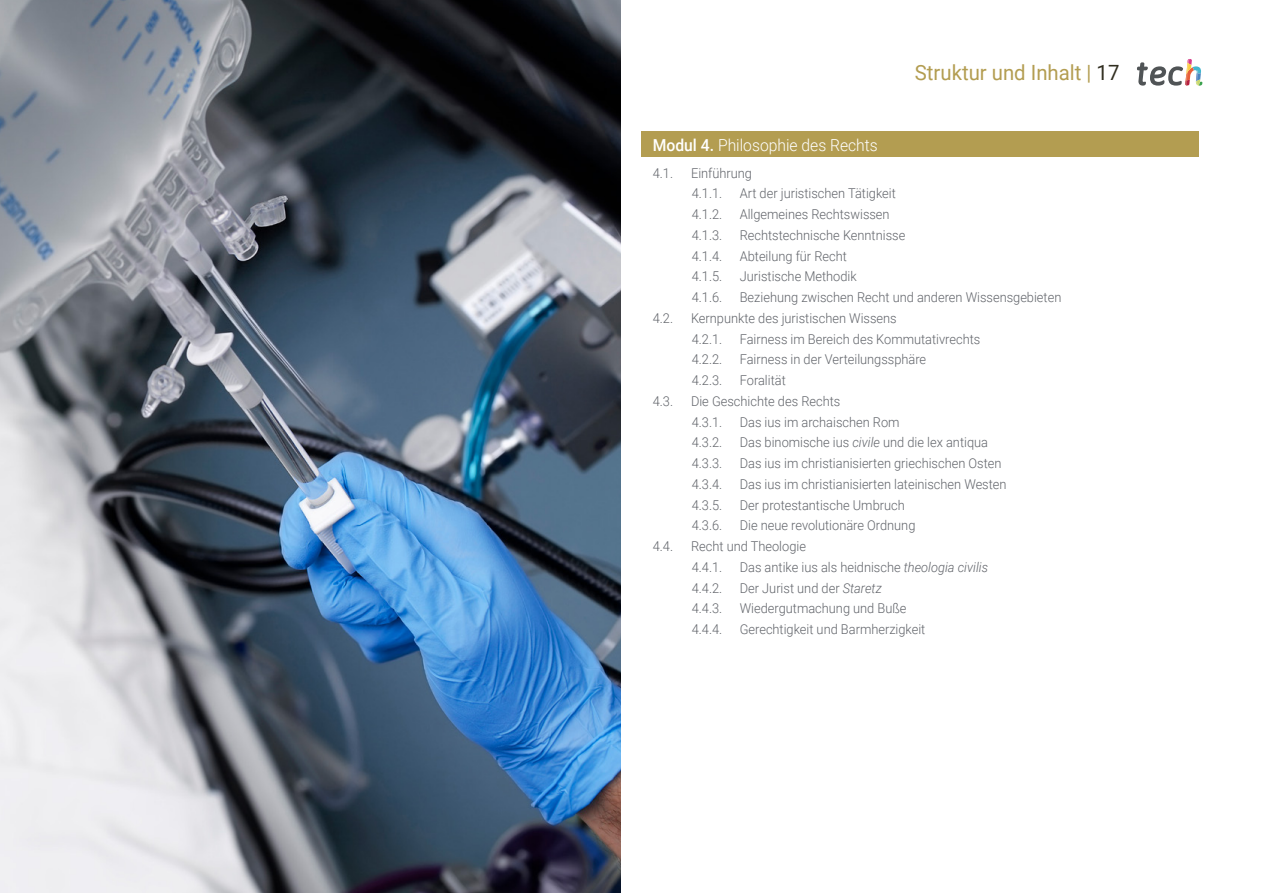
<style>
.page{position:relative;width:1263px;height:893px;background:#fff}
.page>*{position:absolute;margin:0;border:0;box-sizing:border-box;transform-origin:0 0}
.t1{font:21px "Roboto";color:#b39d51}
.t2{font:300 16.5px "Roboto";color:#fff;scale:.95 1}
.t3{font:300 13.5px/20.7px "Roboto";color:#61646a;scale:.95 1}
.s1{color:#312e20}
.s2{font-weight:500}
.s3{font-style:italic}
</style>
<div class="page">
<svg style="left:1137px;top:59px;width:65px;height:27px"></svg>
<div style="left:642px;top:132px;width:557px;height:25px;background:#b39d51"></div>
<img style="left:0;top:0;width:621px;height:893px">
<h1 class="t1" style="left:915px;top:57px;width:206px">Struktur und Inhalt | <span class="s1">17</span></h1>
<p class="t2" style="left:653px;top:133px;width:238px"><span class="s2">Modul 4.</span> Philosophie des Rechts</p>
<p class="t3" style="left:653px;top:162px;width:23px">4.1.</p>
<p class="t3" style="left:691px;top:162px;width:66px">Einführung<br>4.1.1.</p>
<p class="t3" style="left:740px;top:183px;width:166px">Art der juristischen Tätigkeit</p>
<p class="t3" style="left:692px;top:203px;width:34px">4.1.2.</p>
<p class="t3" style="left:740px;top:203px;width:159px">Allgemeines Rechtswissen</p>
<p class="t3" style="left:692px;top:224px;width:34px">4.1.3.</p>
<p class="t3" style="left:740px;top:224px;width:176px">Rechtstechnische Kenntnisse</p>
<p class="t3" style="left:692px;top:245px;width:34px">4.1.4.</p>
<p class="t3" style="left:740px;top:245px;width:114px">Abteilung für Recht</p>
<p class="t3" style="left:692px;top:266px;width:34px">4.1.5.</p>
<p class="t3" style="left:740px;top:266px;width:125px">Juristische Methodik</p>
<p class="t3" style="left:692px;top:286px;width:34px">4.1.6.</p>
<p class="t3" style="left:740px;top:286px;width:340px">Beziehung zwischen Recht und anderen Wissensgebieten</p>
<p class="t3" style="left:653px;top:307px;width:23px">4.2.</p>
<p class="t3" style="left:691px;top:307px;width:218px">Kernpunkte des juristischen Wissens<br>4.2.1.</p>
<p class="t3" style="left:740px;top:328px;width:255px">Fairness im Bereich des Kommutativrechts</p>
<p class="t3" style="left:692px;top:349px;width:34px">4.2.2.</p>
<p class="t3" style="left:740px;top:349px;width:198px">Fairness in der Verteilungssphäre</p>
<p class="t3" style="left:692px;top:369px;width:34px">4.2.3.</p>
<p class="t3" style="left:740px;top:369px;width:50px">Foralität</p>
<p class="t3" style="left:653px;top:390px;width:23px">4.3.</p>
<p class="t3" style="left:691px;top:390px;width:159px">Die Geschichte des Rechts<br>4.3.1.</p>
<p class="t3" style="left:740px;top:411px;width:170px">Das ius im archaischen Rom</p>
<p class="t3" style="left:692px;top:432px;width:34px">4.3.2.</p>
<p class="t3" style="left:740px;top:432px;width:263px">Das binomische ius <span class="s3">civile</span> und die lex antiqua</p>
<p class="t3" style="left:692px;top:452px;width:34px">4.3.3.</p>
<p class="t3" style="left:740px;top:452px;width:277px">Das ius im christianisierten griechischen Osten</p>
<p class="t3" style="left:692px;top:473px;width:34px">4.3.4.</p>
<p class="t3" style="left:740px;top:473px;width:282px">Das ius im christianisierten lateinischen Westen</p>
<p class="t3" style="left:692px;top:494px;width:34px">4.3.5.</p>
<p class="t3" style="left:740px;top:494px;width:175px">Der protestantische Umbruch</p>
<p class="t3" style="left:692px;top:515px;width:34px">4.3.6.</p>
<p class="t3" style="left:740px;top:515px;width:186px">Die neue revolutionäre Ordnung</p>
<p class="t3" style="left:653px;top:535px;width:23px">4.4.</p>
<p class="t3" style="left:691px;top:535px;width:122px">Recht und Theologie<br>4.4.1.</p>
<p class="t3" style="left:740px;top:556px;width:263px">Das antike ius als heidnische <span class="s3">theologia civilis</span></p>
<p class="t3" style="left:692px;top:577px;width:34px">4.4.2.</p>
<p class="t3" style="left:740px;top:577px;width:151px">Der Jurist und der <span class="s3">Staretz</span></p>
<p class="t3" style="left:692px;top:598px;width:34px">4.4.3.</p>
<p class="t3" style="left:740px;top:598px;width:177px">Wiedergutmachung und Buße</p>
<p class="t3" style="left:692px;top:618px;width:34px">4.4.4.</p>
<p class="t3" style="left:740px;top:618px;width:197px">Gerechtigkeit und Barmherzigkeit</p>
</div>
